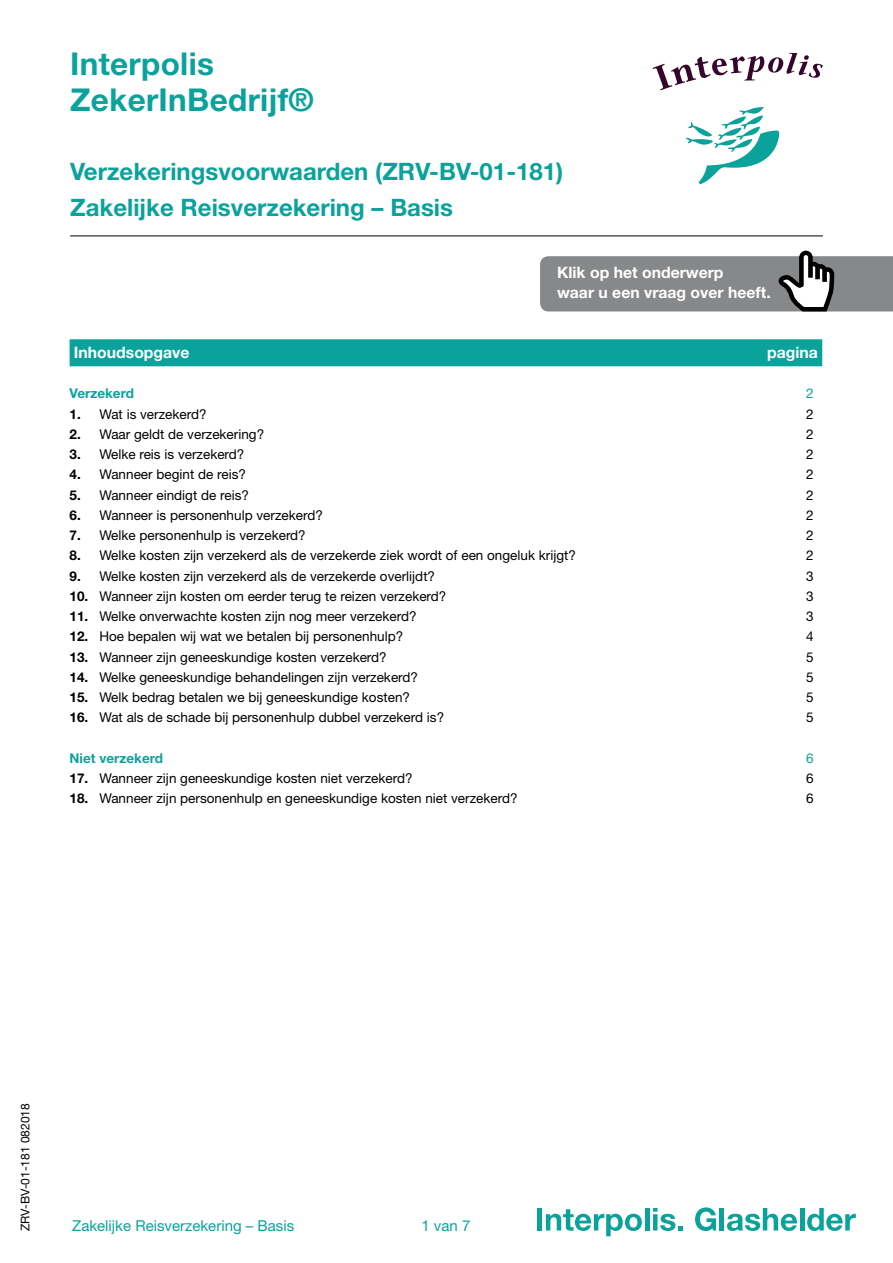
<style>
.page{position:relative;width:893px;height:1263px;background:#fff}
.page>*{position:absolute;margin:0;border:0;box-sizing:border-box;transform-origin:0 0}
.t1{font:700 31.5px/36px "Helvetica Neue LT Std";letter-spacing:.01em;color:#0ba29c}
.t2{font:700 24px/36px "Helvetica Neue LT Std";color:#0ba29c}
.t3{font:700 15.75px/20.2px "Helvetica Neue LT Std";color:#fff}
.t4{font:15px "Helvetica Neue LT Std";color:#0ba29c}
.t5{font:13.5px "Helvetica Neue LT Std";color:#000}
.t6{font:700 13.5px "Helvetica Neue LT Std";color:#0ba29c}
.t7{font:13.5px "Helvetica Neue LT Std";color:#0ba29c}
.t8{font:12px "Helvetica Neue LT Std";color:#000}
.s1{font-weight:700}
</style>
<div class="page">
<hr style="left:70px;top:236px;width:753px;height:1px;background:#000">
<div style="left:537px;top:1208px;width:5px;height:22px;background:#0ba29c"></div>
<svg style="left:546px;top:1209px;width:96px;height:27px"></svg>
<hr style="left:645px;top:1208px;width:4px;height:22px;background:#0ba29c">
<svg style="left:653px;top:1208px;width:30px;height:23px"></svg>
<svg style="left:695px;top:1207px;width:21px;height:24px"></svg>
<hr style="left:720px;top:1208px;width:4px;height:22px;background:#0ba29c">
<svg style="left:727px;top:1208px;width:70px;height:23px"></svg>
<hr style="left:800px;top:1208px;width:4px;height:22px;background:#0ba29c">
<svg style="left:807px;top:1208px;width:49px;height:23px"></svg>
<svg style="left:540px;top:251px;width:353px;height:60px;background:#909193"></svg>
<div style="left:70px;top:339px;width:752px;height:27px;background:#0ba29c"></div>
<svg style="left:653px;top:53px;width:170px;height:37px"></svg>
<svg style="left:685px;top:107px;width:95px;height:77px"></svg>
<h1 class="t1" style="left:70px;top:46px;width:245px">Interpolis<br>ZekerInBedrijf®</h1>
<h2 class="t2" style="left:70px;top:153px;width:495px">Verzekeringsvoorwaarden (ZRV-BV-01-181)<br>Zakelijke Reisverzekering – Basis</h2>
<p class="t3" style="left:557px;top:262px;width:215px">Klik op het onderwerp<br>waar u een vraag over heeft.</p>
<p class="t3" style="left:74px;top:342px;width:117px">Inhoudsopgave</p>
<p class="t3" style="left:767px;top:342px;width:52px">pagina</p>
<p class="t6" style="left:70px;top:385px;width:66px">Verzekerd</p>
<p class="t7" style="left:806px;top:385px;width:9px">2</p>
<p class="t5" style="left:70px;top:406px;width:138px"><span class="s1">1.</span> Wat is verzekerd?</p>
<p class="t5" style="left:806px;top:406px;width:9px">2</p>
<p class="t5" style="left:70px;top:426px;width:196px"><span class="s1">2.</span> Waar geldt de verzekering?</p>
<p class="t5" style="left:806px;top:426px;width:9px">2</p>
<p class="t5" style="left:70px;top:446px;width:176px"><span class="s1">3.</span> Welke reis is verzekerd?</p>
<p class="t5" style="left:806px;top:446px;width:9px">2</p>
<p class="t5" style="left:70px;top:466px;width:178px"><span class="s1">4.</span> Wanneer begint de reis?</p>
<p class="t5" style="left:806px;top:466px;width:9px">2</p>
<p class="t5" style="left:70px;top:487px;width:181px"><span class="s1">5.</span> Wanneer eindigt de reis?</p>
<p class="t5" style="left:806px;top:487px;width:9px">2</p>
<p class="t5" style="left:70px;top:507px;width:255px"><span class="s1">6.</span> Wanneer is personenhulp verzekerd?</p>
<p class="t5" style="left:806px;top:507px;width:9px">2</p>
<p class="t5" style="left:70px;top:527px;width:238px"><span class="s1">7.</span> Welke personenhulp is verzekerd?</p>
<p class="t5" style="left:806px;top:527px;width:9px">2</p>
<p class="t5" style="left:70px;top:547px;width:508px"><span class="s1">8.</span> Welke kosten zijn verzekerd als de verzekerde ziek wordt of een ongeluk krijgt?</p>
<p class="t5" style="left:806px;top:547px;width:9px">2</p>
<p class="t5" style="left:70px;top:568px;width:367px"><span class="s1">9.</span> Welke kosten zijn verzekerd als de verzekerde overlijdt?</p>
<p class="t5" style="left:806px;top:568px;width:9px">3</p>
<p class="t5" style="left:70px;top:588px;width:378px"><span class="s1">10.</span> Wanneer zijn kosten om eerder terug te reizen verzekerd?</p>
<p class="t5" style="left:806px;top:588px;width:9px">3</p>
<p class="t5" style="left:70px;top:608px;width:348px"><span class="s1">11.</span> Welke onverwachte kosten zijn nog meer verzekerd?</p>
<p class="t5" style="left:806px;top:608px;width:9px">3</p>
<p class="t5" style="left:70px;top:628px;width:335px"><span class="s1">12.</span> Hoe bepalen wij wat we betalen bij personenhulp?</p>
<p class="t5" style="left:806px;top:628px;width:9px">4</p>
<p class="t5" style="left:70px;top:649px;width:319px"><span class="s1">13.</span> Wanneer zijn geneeskundige kosten verzekerd?</p>
<p class="t5" style="left:806px;top:649px;width:9px">5</p>
<p class="t5" style="left:70px;top:669px;width:350px"><span class="s1">14.</span> Welke geneeskundige behandelingen zijn verzekerd?</p>
<p class="t5" style="left:806px;top:669px;width:9px">5</p>
<p class="t5" style="left:70px;top:689px;width:342px"><span class="s1">15.</span> Welk bedrag betalen we bij geneeskundige kosten?</p>
<p class="t5" style="left:806px;top:689px;width:9px">5</p>
<p class="t5" style="left:70px;top:709px;width:376px"><span class="s1">16.</span> Wat als de schade bij personenhulp dubbel verzekerd is?</p>
<p class="t5" style="left:806px;top:709px;width:9px">5</p>
<p class="t6" style="left:70px;top:750px;width:95px">Niet verzekerd</p>
<p class="t7" style="left:806px;top:750px;width:9px">6</p>
<p class="t5" style="left:70px;top:770px;width:344px"><span class="s1">17.</span> Wanneer zijn geneeskundige kosten niet verzekerd?</p>
<p class="t5" style="left:806px;top:770px;width:9px">6</p>
<p class="t5" style="left:70px;top:790px;width:449px"><span class="s1">18.</span> Wanneer zijn personenhulp en geneeskundige kosten niet verzekerd?</p>
<p class="t5" style="left:806px;top:790px;width:9px">6</p>
<p class="t8" style="left:18px;top:1231px;width:129px;rotate:-90deg">ZRV-BV-01-181 082018</p>
<p class="t4" style="left:72px;top:1216px;width:224px">Zakelijke Reisverzekering – Basis</p>
<p class="t4" style="left:421px;top:1217px;width:51px">1 van 7</p>
</div>
